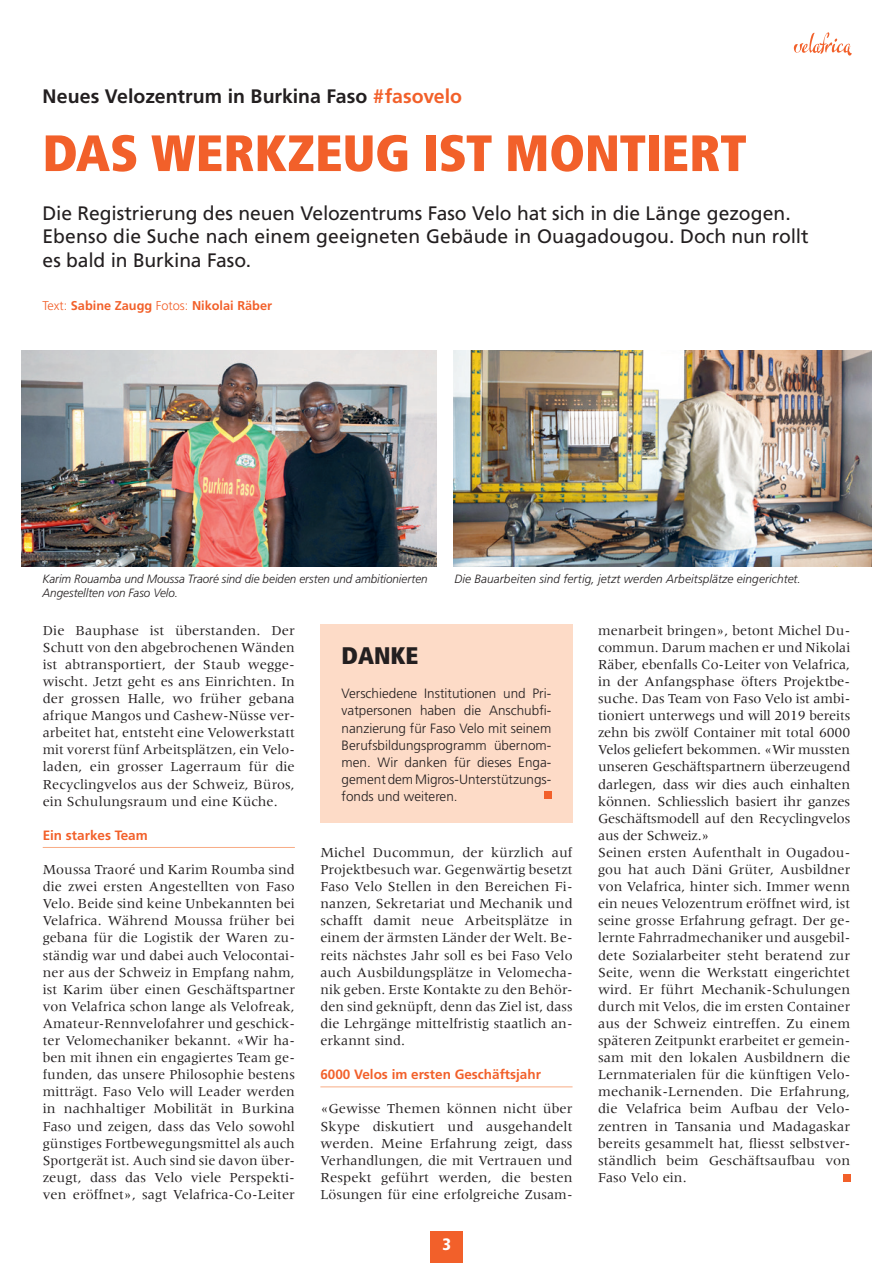
<style>
.page{position:relative;width:893px;height:1263px;background:#fff}
.page>*{position:absolute;margin:0;border:0;box-sizing:border-box;transform-origin:0 0}
.t1{font:900 condensed 51px "Frutiger";color:#f2602a}
.t2{font:900 condensed 24px "Frutiger";color:#231f20}
.t3{font:19.5px/23.4px "Frutiger";color:#231f20}
.t4{font:700 19.5px "Frutiger";color:#231f20}
.t5{font:900 condensed 16.5px "Frutiger";color:#fff}
.t6{font:14.25px/17.1px "Meridien";letter-spacing:.005em;color:#231f20}
.t7{font:300 13.5px/17.1px "Frutiger";color:#231f20;text-align:justify}
.t8{font:700 13.5px "Frutiger";color:#f2602a}
.t9{font:700 12.75px "Frutiger";color:#f2602a}
.t10{font:italic 300 12px "Frutiger";color:#231f20}
.s1{color:#f2602a}
.s2{font-weight:300}
</style>
<div class="page">
<svg style="left:793px;top:32px;width:59px;height:24px"></svg>
<hr style="left:43px;top:847px;width:252px;height:1px;background:#f8ac84">
<hr style="left:320px;top:1086px;width:253px;height:1px;background:#f8ac84">
<div style="left:843px;top:1175px;width:7px;height:7px;background:#f2602a"></div>
<div style="left:430px;top:1232px;width:33px;height:31px;background:#f2602a"></div>
<div style="left:320px;top:624px;width:253px;height:199px;background:#fddbc7"></div>
<div style="left:544px;top:792px;width:7px;height:7px;background:#f2602a"></div>
<img style="left:21px;top:350px;width:416px;height:216px">
<img style="left:454px;top:350px;width:418px;height:216px">
<h3 class="t4" style="left:43px;top:84px;width:421px">Neues Velozentrum in Burkina Faso <span class="s1">#fasovelo</span></h3>
<h1 class="t1" style="left:43px;top:122px;width:706px">DAS WERKZEUG IST MONTIERT</h1>
<h3 class="t3" style="left:43px;top:201px;width:768px">Die Registrierung des neuen Velozentrums Faso Velo hat sich in die Länge gezogen.<br>Ebenso die Suche nach einem geeigneten Gebäude in Ouagadougou. Doch nun rollt es bald in Burkina Faso.</h3>
<p class="t9" style="left:43px;top:298px;width:231px"><span class="s2">Text:</span> Sabine Zaugg <span class="s2">Fotos:</span> Nikolai Räber</p>
<p class="t10" style="left:43px;top:572px;width:387px">Karim Rouamba und Moussa Traoré sind die beiden ersten und ambitionierten</p>
<p class="t10" style="left:454px;top:572px;width:348px">Die Bauarbeiten sind fertig, jetzt werden Arbeitsplätze eingerichtet.</p>
<p class="t10" style="left:43px;top:586px;width:137px">Angestellten von Faso Velo.</p>
<p class="t6" style="left:43px;top:621px;width:254px">Die Bauphase ist überstanden. Der Schutt von den abgebrochenen Wänden ist abtransportiert, der Staub wegge&shy;wischt. Jetzt geht es ans Einrichten. In der grossen Halle, wo früher gebana afrique Mangos und Cashew-Nüsse ver&shy;arbeitet hat, entsteht eine Velowerkstatt mit vorerst fünf Arbeitsplätzen, ein Velo&shy;laden, ein grosser Lagerraum für die Recyclingvelos aus der Schweiz, Büros, ein Schulungsraum und eine Küche.</p>
<p class="t8" style="left:43px;top:827px;width:107px">Ein starkes Team</p>
<p class="t6" style="left:43px;top:861px;width:254px">Moussa Traoré und Karim Roumba sind die zwei ersten Angestellten von Faso Velo. Beide sind keine Unbekannten bei Velafrica. Während Moussa früher bei gebana für die Logistik der Waren zu&shy;ständig war und dabei auch Velocontai&shy;ner aus der Schweiz in Empfang nahm, ist Karim über einen Geschäftspartner von Velafrica schon lange als Velofreak, Amateur-Rennvelofahrer und geschick&shy;ter Velomechaniker bekannt. «Wir ha&shy;ben mit ihnen ein engagiertes Team ge&shy;funden, das unsere Philosophie bestens mitträgt. Faso Velo will Leader werden in nachhaltiger Mobilität in Burkina Faso und zeigen, dass das Velo sowohl günstiges Fortbewegungsmittel als auch Sportgerät ist. Auch sind sie davon über&shy;zeugt, dass das Velo viele Perspekti&shy;ven eröffnet», sagt Velafrica-Co-Leiter</p>
<h2 class="t2" style="left:342px;top:641px;width:78px">DANKE</h2>
<p class="t7" style="left:342px;top:685px;width:211px">Verschiedene Institutionen und Pri&shy;vatpersonen haben die Anschubfi&shy;nanzierung für Faso Velo mit seinem Berufsbildungsprogramm übernom&shy;men. Wir danken für dieses Enga&shy;gement dem Migros-Unterstützungs&shy;fonds und weiteren.</p>
<p class="t6" style="left:320px;top:844px;width:254px">Michel Ducommun, der kürzlich auf Projektbesuch war. Gegenwärtig besetzt Faso Velo Stellen in den Bereichen Fi&shy;nanzen, Sekretariat und Mechanik und schafft damit neue Arbeitsplätze in einem der ärmsten Länder der Welt. Be&shy;reits nächstes Jahr soll es bei Faso Velo auch Ausbildungsplätze in Velomecha&shy;nik geben. Erste Kontakte zu den Behör&shy;den sind geknüpft, denn das Ziel ist, dass die Lehrgänge mittelfristig staatlich an&shy;erkannt sind.</p>
<p class="t8" style="left:320px;top:1067px;width:222px">6000 Velos im ersten Geschäftsjahr</p>
<p class="t6" style="left:320px;top:1100px;width:254px;text-align:justify">«Gewisse Themen können nicht über Skype diskutiert und ausgehandelt werden. Meine Erfahrung zeigt, dass Verhandlungen, die mit Vertrauen und Respekt geführt werden, die besten Lösungen für eine erfolgreiche Zusam-</p>
<p class="t5" style="left:442px;top:1234px;width:10px">3</p>
<p class="t6" style="left:598px;top:621px;width:254px">menarbeit bringen», betont Michel Du&shy;commun. Darum machen er und Nikolai Räber, ebenfalls Co-Leiter von Velafrica, in der Anfangsphase öfters Projektbe&shy;suche. Das Team von Faso Velo ist ambi&shy;tioniert unterwegs und will 2019 bereits zehn bis zwölf Container mit total 6000<br>Velos geliefert bekommen. «Wir mussten unseren Geschäftspartnern überzeugend darlegen, dass wir dies auch einhalten können. Schliesslich basiert ihr ganzes Geschäftsmodell auf den Recyclingvelos aus der Schweiz.»<br>Seinen ersten Aufenthalt in Ougadou&shy;gou hat auch Däni Grüter, Ausbildner von Velafrica, hinter sich. Immer wenn ein neues Velozentrum eröffnet wird, ist seine grosse Erfahrung gefragt. Der ge&shy;lernte Fahrradmechaniker und ausgebil&shy;dete Sozialarbeiter steht beratend zur Seite, wenn die Werkstatt eingerichtet wird. Er führt Mechanik-Schulungen durch mit Velos, die im ersten Container aus der Schweiz eintreffen. Zu einem späteren Zeitpunkt erarbeitet er gemein&shy;sam mit den lokalen Ausbildnern die Lernmaterialen für die künftigen Velo&shy;mechanik-Lernenden. Die Erfahrung, die Velafrica beim Aufbau der Velo&shy;zentren in Tansania und Madagaskar bereits gesammelt hat, fliesst selbstver&shy;ständlich beim Geschäftsaufbau von Faso Velo ein.</p>
</div>
